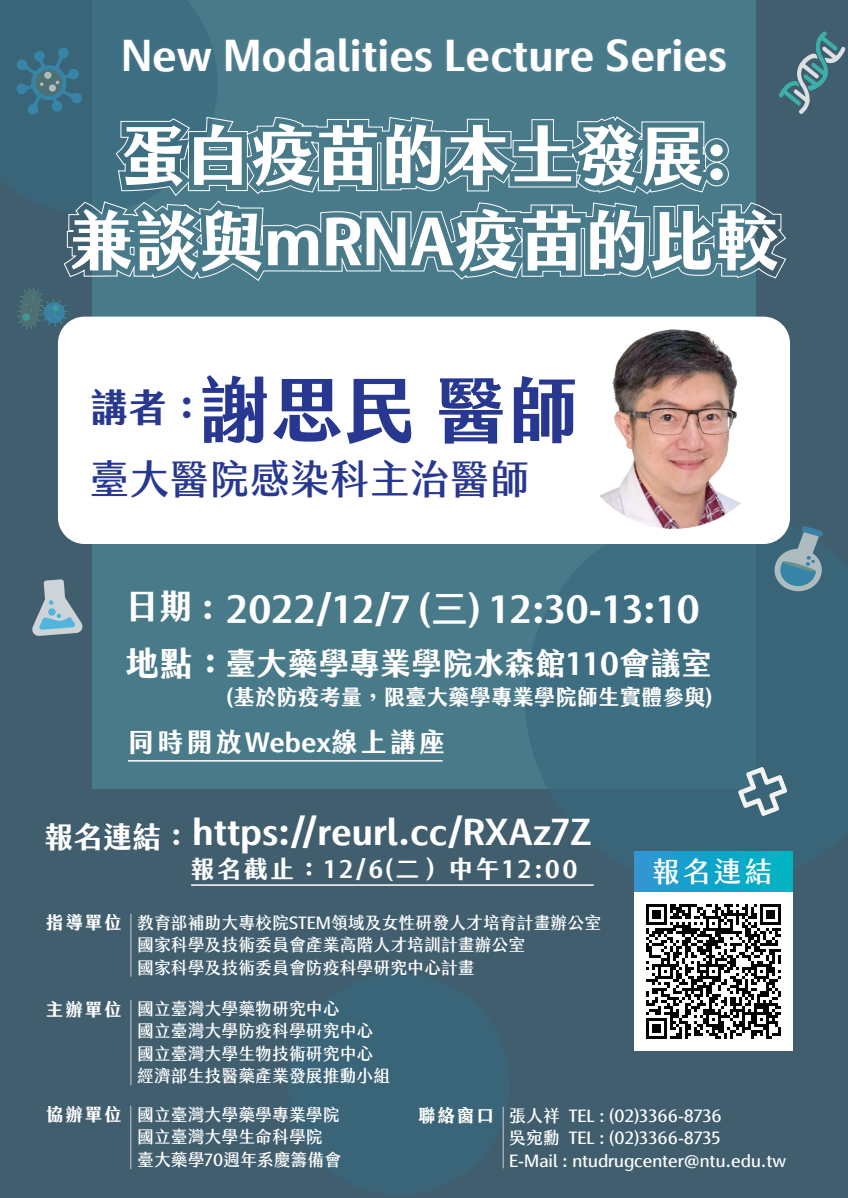
<style>
.page{position:relative;width:848px;height:1198px;background:#fff}
.page>*{position:absolute;margin:0;border:0;box-sizing:border-box;transform-origin:0 0}
.t1{font:700 72.5px "jf jinxuan Extra";color:#283890}
.t2{font:700 65px/85.5px "jf jinxuan Extra";color:#fff;text-align:center}
.t3{font:700 42.5px "jf jinxuan Extra";color:#fff}
.t4{font:700 40px "jf jinxuan Semi";color:#283890}
.t5{font:700 38.75px "jf jinxuan Extra";color:#283890}
.t6{font:700 37.5px "jf jinxuan Extra";color:#fff}
.t7{font:700 35.75px "jf jinxuan Extra";color:#fff}
.t8{font:700 33.9px "jf jinxuan Extra";color:#fff}
.t9{font:700 30.95px "jf jinxuan Extra";color:#fff}
.t10{font:700 27.95px "jf jinxuan Semi";color:#fff}
.t11{font:700 26.55px "jf jinxuan Extra";letter-spacing:.1em;color:#fff}
.t12{font:700 24.15px "jf jinxuan Extra";letter-spacing:.1em;color:#fff}
.t13{font:700 21.45px "jf jinxuan Extra";color:#fff}
.t14{font:700 17.65px "jf jinxuan Extra";letter-spacing:.1em;color:#fff}
.t15{font:700 16.85px/22.5px "jf jinxuan Semi";color:#fff}
.s1{font-size:33.9px}
.s2{font-size:29.35px}
.s3{font-family:"jf jinxuan Extra";font-size:17.65px}
</style>
<div class="page">
<div style="left:0;top:0;width:848px;height:1197px;background:#405e6e"></div>
<div style="left:92px;top:0;width:663px;height:789px;background:#487a8a"></div>
<svg style="left:92px;top:0;width:124px;height:200px;fill:#3d6e81"></svg>
<div style="left:288px;top:973px;width:222px;height:222px;background:#38687d;border-radius:50%"></div>
<svg style="left:525px;top:523px;width:276px;height:365px;fill:#3d6e81"></svg>
<div style="left:634px;top:851px;width:158px;height:40px;background:linear-gradient(to right,#2d94d2,#00b4c3)"></div>
<svg style="left:115px;top:116px;width:614px;height:80px"></svg>
<svg style="left:64px;top:200px;width:722px;height:81px"></svg>
<img style="left:634px;top:893px;width:158px;height:157px">
<hr style="left:131px;top:1000px;width:1px;height:85px;background:#bcbdc0">
<hr style="left:131px;top:914px;width:1px;height:62px;background:#bcbdc0">
<hr style="left:131px;top:1106px;width:1px;height:63px;background:#bcbdc0">
<hr style="left:503px;top:1106px;width:1px;height:62px;background:#bcbdc0">
<img style="left:92px;top:26px;width:664px;height:77px">
<hr style="left:128px;top:760px;width:314px;height:1px;background:#fff">
<hr style="left:191px;top:884px;width:402px;height:2px;background:#fff">
<div style="left:58px;top:317px;width:732px;height:227px;background:#fff;border-radius:27px"></div>
<img style="left:574px;top:329px;width:199px;height:200px;border-radius:100px">
<svg style="left:779px;top:31px;width:66px;height:83px"></svg>
<svg style="left:774px;top:526px;width:49px;height:65px"></svg>
<svg style="left:16px;top:287px;width:52px;height:43px"></svg>
<svg style="left:16px;top:47px;width:66px;height:68px"></svg>
<svg style="left:738px;top:767px;width:49px;height:49px"></svg>
<svg style="left:32px;top:579px;width:50px;height:57px"></svg>
<h3 class="t3" style="left:121px;top:31px;width:607px">New Modalities Lecture Series</h3>
<h2 class="t2" style="left:69px;top:115px;width:712px">蛋白疫苗的本土發展:<br>兼談與mRNA疫苗的比較</h2>
<h1 class="t1" style="left:198px;top:370px;width:383px">謝思民 醫師</h1>
<h3 class="t5" style="left:90px;top:386px;width:118px">講者：</h3>
<h3 class="t4" style="left:90px;top:442px;width:441px">臺大醫院感染科主治醫師</h3>
<h3 class="t6" style="left:125px;top:588px;width:576px"><span class="s1">日期 :</span> 2022/12/7 (三) 12:30-13:10</h3>
<h3 class="t8" style="left:125px;top:644px;width:103px">地點：</h3>
<h3 class="t9" style="left:225px;top:646px;width:488px">臺大藥學專業學院水森館110會議室</h3>
<p class="t13" style="left:227px;top:685px;width:486px">(基於防疫考量，限臺大藥學專業學院師生實體參與)</p>
<h3 class="t11" style="left:128px;top:727px;width:319px">同時開放Webex線上講座</h3>
<h3 class="t7" style="left:44px;top:812px;width:550px"><span class="s2">報名連結：</span>https://reurl.cc/RXAz7Z</h3>
<h3 class="t12" style="left:190px;top:856px;width:388px">報名截止：12/6(二）中午12:00</h3>
<p class="t15" style="left:137px;top:909px;width:465px;text-indent:-91px"><span class="s3">指導單位</span> 教育部補助大專校院STEM領域及女性研發人才培育計畫辦公室國家科學及技術委員會產業高階人才培訓計畫辦公室<br>國家科學及技術委員會防疫科學研究中心計畫</p>
<h3 class="t10" style="left:652px;top:845px;width:122px">報名連結</h3>
<p class="t14" style="left:46px;top:999px;width:77px">主辦單位</p>
<p class="t14" style="left:46px;top:1105px;width:77px">協辦單位</p>
<p class="t15" style="left:137px;top:995px;width:255px">國立臺灣大學藥物研究中心<br>國立臺灣大學防疫科學研究中心國立臺灣大學生物技術研究中心經濟部生技醫藥產業發展推動小組</p>
<p class="t15" style="left:137px;top:1101px;width:206px">國立臺灣大學藥學專業學院國立臺灣大學生命科學院臺大藥學70週年系慶籌備會</p>
<p class="t15" style="left:509px;top:1102px;width:278px;text-indent:-91px"><span class="s3">聯絡窗口</span> 張人祥 TEL : (02)3366-8736<br>吳宛勳 TEL : (02)3366-8735<br>E-Mail : ntudrugcenter@ntu.edu.tw</p>
</div>
